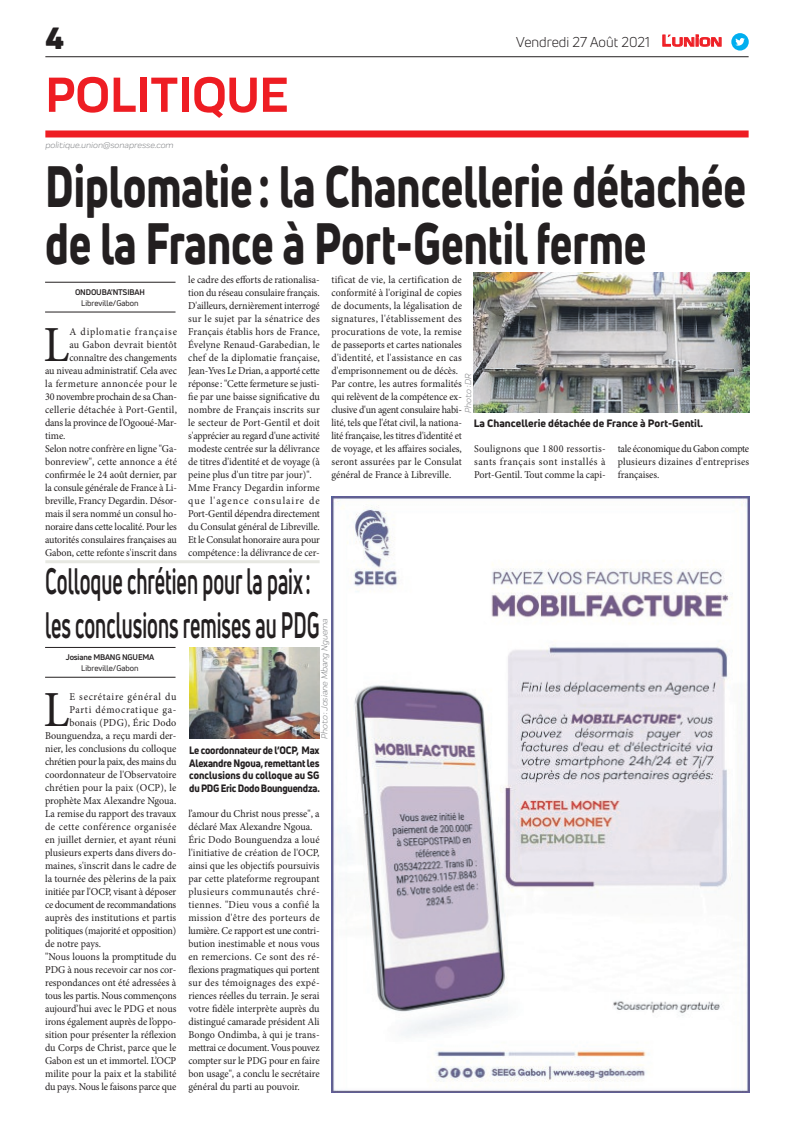
<style>
.page{position:relative;width:794px;height:1129px;background:#fff}
.page>*{position:absolute;margin:0;border:0;box-sizing:border-box;transform-origin:0 0}
.t1{font:800 57px/57px "Uni Neue";color:#231f20;scale:.75 1}
.t2{font:700 51px "Praktika";color:#ee1d23}
.t3{font:50.5px "Minion Pro";color:#231f20;scale:.96 1}
.t4{font:700 36px/43.2px "Uni Neue";color:#231f20;scale:.55 1}
.t5{font:900 30px "Uni Neue";color:#231f20}
.t6{font:14px "Uni Neue";color:#231f20}
.t7{font:10.5px/13px "Minion Pro";color:#231f20;scale:.96 1}
.t8{font:800 10.5px/12.6px "Uni Neue";color:#231f20;text-align:justify;scale:.92 1}
.t9{font:10.5px "Minion Pro";letter-spacing:-.02em;color:#231f20;scale:.96 1}
.t10{font:10.5px "Minion Pro";letter-spacing:-.025em;color:#231f20;scale:.96 1}
.t11{font:10.5px "Minion Pro";letter-spacing:.025em;color:#231f20;scale:.96 1}
.t12{font:800 10.5px "Uni Neue";color:#231f20}
.t13{font:10.5px "Minion Pro";letter-spacing:.065em;color:#231f20;scale:.96 1}
.t14{font:10.5px "Minion Pro";letter-spacing:-.03em;color:#231f20;scale:.96 1}
.t15{font:10.5px "Minion Pro";letter-spacing:.02em;color:#231f20;scale:.96 1}
.t16{font:10.5px "Minion Pro";letter-spacing:.045em;color:#231f20;scale:.96 1}
.t17{font:10.5px "Minion Pro";letter-spacing:.035em;color:#231f20;scale:.96 1}
.t18{font:10.5px "Minion Pro";letter-spacing:.075em;color:#231f20;scale:.96 1}
.t19{font:italic 9px "Praktika";color:#818386}
.t20{font:700 8px "Uni Neue";letter-spacing:-.02em;color:#231f20}
.t21{font:8px "Uni Neue";color:#231f20}
.s1{font-family:"Eurostile";font-weight:600;font-size:14.9px;color:#ee1d23}
.s2{font-family:"Eurostile";font-weight:600;font-size:11.4px;color:#ee1d23}
</style>
<div class="page">
<hr style="left:45px;top:56px;width:703px;height:1px;background:#231f20">
<div style="left:45px;top:130px;width:703px;height:7px;background:#ee1d23"></div>
<svg style="left:662px;top:34px;width:60px;height:13px"></svg>
<div style="left:731px;top:33px;width:17px;height:18px;background:#00aeef;border-radius:50%"></div>
<svg style="left:735px;top:38px;width:10px;height:8px"></svg>
<img style="left:331px;top:496px;width:418px;height:595px">
<hr style="left:45px;top:311px;width:130px;height:1px;background:#231f20">
<hr style="left:45px;top:282px;width:130px;height:1px;background:#231f20">
<hr style="left:45px;top:676px;width:130px;height:1px;background:#231f20">
<hr style="left:45px;top:647px;width:130px;height:1px;background:#231f20">
<img style="left:474px;top:272px;width:275px;height:141px">
<img style="left:189px;top:647px;width:131px;height:91px">
<hr style="left:45px;top:560px;width:275px;height:3px;background:#e7e8e2">
<h3 class="t5" style="left:45px;top:17px;width:20px">4</h3>
<h2 class="t2" style="left:45px;top:54px;width:245px">POLITIQUE</h2>
<p class="t19" style="left:45px;top:139px;width:130px">politique.union@sonapresse.com</p>
<h3 class="t6" style="left:516px;top:33px;width:207px">Vendredi 27 Août 2021 <span class="s1">L</span><span class="s2">UNION</span></h3>
<h1 class="t1" style="left:45px;top:157px;width:936px">Diplomatie: la Chancellerie détachée de la France à Port-Gentil ferme</h1>
<p class="t20" style="left:75px;top:287px;width:71px">ONDOUBA'NTSIBAH</p>
<p class="t21" style="left:81px;top:298px;width:59px">Libreville/Gabon</p>
<p class="t7" style="left:188px;top:273px;width:139px">le cadre des efforts de rationalisa&shy;tion du réseau consulaire français.<br>D'ailleurs, dernièrement interrogé sur le sujet par la sénatrice des Français établis hors de France, Évelyne Renaud-Garabedian, le chef de la diplomatie française, Jean-Yves Le Drian, a apporté cette réponse: "Cette fermeture se justi&shy;fie par une baisse significative du nombre de Français inscrits sur le secteur de Port-Gentil et doit s'apprécier au regard d'une activité modeste centrée sur la délivrance de titres d'identité et de voyage (à peine plus d'un titre par jour)".<br>Mme Francy Degardin informe que l'agence consulaire de Port-Gentil dépendra directement du Consulat général de Libreville.<br>Et le Consulat honoraire aura pour compétence : la délivrance de cer-</p>
<p class="t7" style="left:331px;top:273px;width:137px">tificat de vie, la certification de conformité à l'original de copies de documents, la légalisation de signatures, l'établissement des procurations de vote, la remise de passeports et cartes nationales d'identité, et l'assistance en cas d'emprisonnement ou de décès.<br>Par contre, les autres formalités qui relèvent de la compétence ex&shy;clusive d'un agent consulaire habi&shy;lité, tels que l'état civil, la nationa&shy;lité française, les titres d'identité et de voyage, et les affaires sociales, seront assurées par le Consulat général de France à Libreville.</p>
<h3 class="t3" style="left:43px;top:311px;width:29px">L</h3>
<p class="t18" style="left:69px;top:325px;width:114px">A diplomatie française</p>
<p class="t11" style="left:69px;top:338px;width:114px">au Gabon devrait bientôt</p>
<p class="t7" style="left:69px;top:351px;width:114px">connaître des changements</p>
<p class="t7" style="left:45px;top:364px;width:139px">au niveau administratif. Cela avec</p>
<p class="t17" style="left:45px;top:377px;width:139px">la fermeture annoncée pour le</p>
<p class="t14" style="left:45px;top:390px;width:139px">30 novembre prochain de sa Chan-</p>
<p class="t11" style="left:45px;top:403px;width:139px">cellerie détachée à Port-Gentil,</p>
<p class="t10" style="left:45px;top:416px;width:139px">dans la province de l'Ogooué-Mar-</p>
<p class="t7" style="left:45px;top:429px;width:23px">time.</p>
<p class="t7" style="left:45px;top:442px;width:139px">Selon notre confrère en ligne "Ga-</p>
<p class="t7" style="left:45px;top:455px;width:139px">bonreview", cette annonce a été</p>
<p class="t7" style="left:45px;top:468px;width:139px">confirmée le 24 août dernier, par</p>
<p class="t7" style="left:45px;top:481px;width:139px">la consule générale de France à Li-</p>
<p class="t7" style="left:45px;top:494px;width:139px">breville, Francy Degardin. Désor-</p>
<p class="t7" style="left:45px;top:507px;width:139px">mais il sera nommé un consul ho-</p>
<p class="t7" style="left:45px;top:520px;width:139px">noraire dans cette localité. Pour les</p>
<p class="t7" style="left:45px;top:533px;width:139px">autorités consulaires françaises au</p>
<p class="t7" style="left:45px;top:546px;width:139px">Gabon, cette refonte s'inscrit dans</p>
<p class="t19" style="left:462px;top:413px;width:41px;rotate:-90deg">Photo : DR</p>
<p class="t12" style="left:474px;top:416px;width:231px">La Chancellerie détachée de France à Port-Gentil.</p>
<p class="t7" style="left:474px;top:442px;width:138px;text-align:justify">Soulignons que 1 800 ressortis&shy;sants français sont installés à Port-Gentil. Tout comme la capi-</p>
<p class="t7" style="left:617px;top:442px;width:138px;text-align:justify">tale économique du Gabon compte plusieurs dizaines d'entreprises françaises.</p>
<h3 class="t4" style="left:45px;top:559px;width:500px">Colloque chrétien pour la paix: les conclusions remises au PDG</h3>
<p class="t20" style="left:66px;top:652px;width:90px">Josiane MBANG NGUEMA</p>
<p class="t21" style="left:81px;top:663px;width:59px">Libreville/Gabon</p>
<p class="t19" style="left:318px;top:739px;width:122px;rotate:-90deg">Photo : Josiane Mbang Nguema</p>
<h3 class="t3" style="left:43px;top:675px;width:29px">L</h3>
<p class="t13" style="left:69px;top:689px;width:113px">E secrétaire général du</p>
<p class="t13" style="left:69px;top:702px;width:113px">Parti démocratique ga-</p>
<p class="t7" style="left:69px;top:715px;width:113px">bonais (PDG), Éric Dodo</p>
<p class="t7" style="left:45px;top:728px;width:138px">Bounguendza, a reçu mardi der-</p>
<p class="t7" style="left:45px;top:741px;width:138px">nier, les conclusions du colloque</p>
<p class="t10" style="left:45px;top:754px;width:138px">chrétien pour la paix, des mains du</p>
<p class="t7" style="left:45px;top:767px;width:138px">coordonnateur de l'Observatoire</p>
<p class="t15" style="left:45px;top:780px;width:138px">chrétien pour la paix (OCP), le</p>
<p class="t7" style="left:45px;top:793px;width:138px">prophète Max Alexandre Ngoua.</p>
<p class="t7" style="left:45px;top:806px;width:138px">La remise du rapport des travaux</p>
<p class="t16" style="left:45px;top:819px;width:138px">de cette conférence organisée</p>
<p class="t7" style="left:45px;top:832px;width:138px">en juillet dernier, et ayant réuni</p>
<p class="t7" style="left:45px;top:845px;width:138px">plusieurs experts dans divers do-</p>
<p class="t7" style="left:45px;top:858px;width:138px">maines, s'inscrit dans le cadre de</p>
<p class="t7" style="left:45px;top:871px;width:138px">la tournée des pèlerins de la paix</p>
<p class="t7" style="left:45px;top:884px;width:138px">initiée par l'OCP, visant à déposer</p>
<p class="t10" style="left:45px;top:897px;width:138px">ce document de recommandations</p>
<p class="t7" style="left:45px;top:910px;width:138px">auprès des institutions et partis</p>
<p class="t9" style="left:45px;top:923px;width:138px">politiques (majorité et opposition)</p>
<p class="t7" style="left:45px;top:936px;width:60px">de notre pays.</p>
<p class="t7" style="left:45px;top:949px;width:138px">"Nous louons la promptitude du</p>
<p class="t7" style="left:45px;top:962px;width:138px">PDG à nous recevoir car nos cor-</p>
<p class="t7" style="left:45px;top:975px;width:138px">respondances ont été adressées à</p>
<p class="t9" style="left:45px;top:988px;width:138px">tous les partis. Nous commençons</p>
<p class="t7" style="left:45px;top:1001px;width:138px">aujourd’hui avec le PDG et nous</p>
<p class="t7" style="left:45px;top:1014px;width:138px">irons également auprès de l’oppo-</p>
<p class="t7" style="left:45px;top:1027px;width:138px">sition pour présenter la réflexion</p>
<p class="t7" style="left:45px;top:1040px;width:138px">du Corps de Christ, parce que le</p>
<p class="t7" style="left:45px;top:1053px;width:138px">Gabon est un et immortel. L’OCP</p>
<p class="t7" style="left:45px;top:1066px;width:138px">milite pour la paix et la stabilité</p>
<p class="t9" style="left:45px;top:1079px;width:138px">du pays. Nous le faisons parce que</p>
<p class="t8" style="left:189px;top:743px;width:143px">Le coordonnateur de l’OCP, Max Alexandre Ngoua, remettant les conclusions du colloque au SG du PDG Eric Dodo Bounguendza.</p>
<p class="t7" style="left:188px;top:806px;width:138px">l’amour du Christ nous presse", a déclaré Max Alexandre Ngoua.<br>Éric Dodo Bounguendza a loué l'initiative de création de l'OCP, ainsi que les objectifs poursuivis par cette plateforme regroupant plusieurs communautés chré&shy;tiennes. "Dieu vous a confié la mission d'être des porteurs de lumière. Ce rapport est une contri&shy;bution inestimable et nous vous en remercions. Ce sont des ré&shy;flexions pragmatiques qui portent sur des témoignages des expé&shy;riences réelles du terrain. Je serai votre fidèle interprète auprès du distingué camarade président Ali<br>Bongo Ondimba, à qui je trans&shy;mettrai ce document. Vous pouvez compter sur le PDG pour en faire bon usage", a conclu le secrétaire général du parti au pouvoir.</p>
</div>
